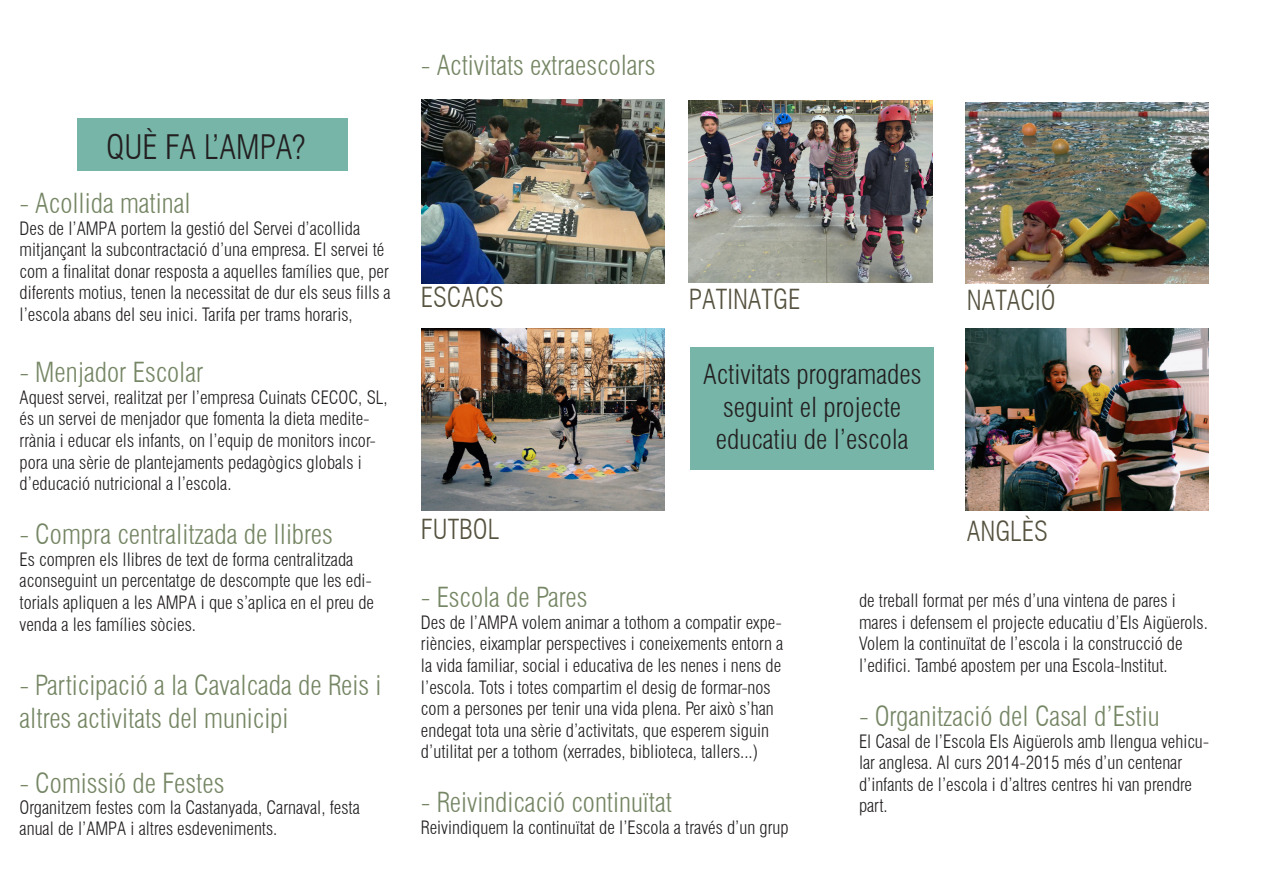
<style>
.page{position:relative;width:1263px;height:893px;background:#fff}
.page>*{position:absolute;margin:0;border:0;box-sizing:border-box;transform-origin:0 0}
.t1{font:300 condensed 33px "Swiss 721 BT";color:#231f20}
.t2{font:300 condensed 27px/32.4px "Swiss 721 BT";color:#758664}
.t3{font:300 condensed 27px/32.4px "Swiss 721 BT";color:#231f20;text-align:center}
.t4{font:300 condensed 27px "Swiss 721 BT";color:#55523f}
.t5{font:300 condensed 18px/21.6px "Swiss 721 BT";color:#231f20}
</style>
<div class="page">
<div style="left:78px;top:118px;width:270px;height:53px;background:#76b5a7"></div>
<img style="left:965px;top:102px;width:244px;height:182px">
<img style="left:689px;top:101px;width:243px;height:182px">
<img style="left:421px;top:99px;width:244px;height:184px">
<img style="left:965px;top:329px;width:244px;height:181px">
<img style="left:421px;top:329px;width:244px;height:181px">
<div style="left:690px;top:347px;width:244px;height:122px;background:#76b5a7"></div>
<p class="t1" style="left:106px;top:127px;width:201px">QUÈ FA L’AMPA?</p>
<p class="t2" style="left:20px;top:187px;width:172px">- Acollida matinal</p>
<p class="t5" style="left:20px;top:217px;width:373px">Des de l’AMPA portem la gestió del Servei d’acollida mitjançant la subcontractació d’una empresa. El servei té com a finalitat donar resposta a aquelles famílies que, per diferents motius, tenen la necessitat de dur els seus fills a l’escola abans del seu inici. Tarifa per trams horaris,</p>
<p class="t2" style="left:20px;top:356px;width:185px">- Menjador Escolar</p>
<p class="t5" style="left:20px;top:386px;width:370px">Aquest servei, realitzat per l’empresa Cuinats CECOC, SL, és un servei de menjador que fomenta la dieta medite&shy;rrània i educar els infants, on l’equip de monitors incor&shy;pora una sèrie de plantejaments pedagògics globals i d’educació nutricional a l’escola.</p>
<p class="t2" style="left:20px;top:518px;width:315px">- Compra centralitzada de llibres</p>
<p class="t5" style="left:20px;top:548px;width:356px">Es compren els llibres de text de forma centralitzada aconseguint un percentatge de descompte que les edi&shy;torials apliquen a les AMPA i que s’aplica en el preu de venda a les famílies sòcies.</p>
<p class="t2" style="left:20px;top:669px;width:363px">- Participació a la Cavalcada de Reis i altres activitats del municipi</p>
<p class="t2" style="left:20px;top:767px;width:206px">- Comissió de Festes</p>
<p class="t5" style="left:20px;top:797px;width:342px;line-height:21px">Organitzem festes com la Castanyada, Carnaval, festa anual de l’AMPA i altres esdeveniments.</p>
<p class="t2" style="left:421px;top:48px;width:236px">- Activitats extraescolars</p>
<p class="t4" style="left:421px;top:281px;width:84px">ESCACS</p>
<p class="t4" style="left:689px;top:283px;width:113px">PATINATGE</p>
<p class="t4" style="left:967px;top:284px;width:90px">NATACIÓ</p>
<p class="t3" style="left:703px;top:358px;width:220px">Activitats programades seguint el projecte</p>
<p class="t3" style="left:716px;top:423px;width:194px">educatiu de l’escola</p>
<p class="t4" style="left:421px;top:513px;width:80px">FUTBOL</p>
<p class="t4" style="left:967px;top:515px;width:82px">ANGLÈS</p>
<p class="t2" style="left:421px;top:581px;width:168px">- Escola de Pares</p>
<p class="t5" style="left:421px;top:611px;width:364px">Des de l’AMPA volem animar a tothom a compatir expe&shy;riències, eixamplar perspectives i coneixements entorn a la vida familiar, social i educativa de les nenes i nens de l’escola. Tots i totes compartim el desig de formar-nos com a persones per tenir una vida plena. Per això s’han endegat tota una sèrie d’activitats, que esperem siguin d’utilitat per a tothom (xerrades, biblioteca, tallers...)</p>
<p class="t2" style="left:421px;top:786px;width:252px">- Reivindicació continuïtat</p>
<p class="t5" style="left:421px;top:817px;width:369px">Reivindiquem la continuïtat de l’Escola a través d’un grup</p>
<p class="t5" style="left:859px;top:590px;width:350px">de treball format per més d’una vintena de pares i mares i defensem el projecte educatiu d’Els Aigüerols.<br>Volem la continuïtat de l’escola i la construcció de l’edifici. També apostem per una Escola-Institut.</p>
<p class="t2" style="left:859px;top:700px;width:302px">- Organització del Casal d’Estiu</p>
<p class="t5" style="left:859px;top:730px;width:352px">El Casal de l’Escola Els Aigüerols amb llengua vehicu&shy;lar anglesa. Al curs 2014-2015 més d’un centenar d’infants de l’escola i d’altres centres hi van prendre part.</p>
</div>
